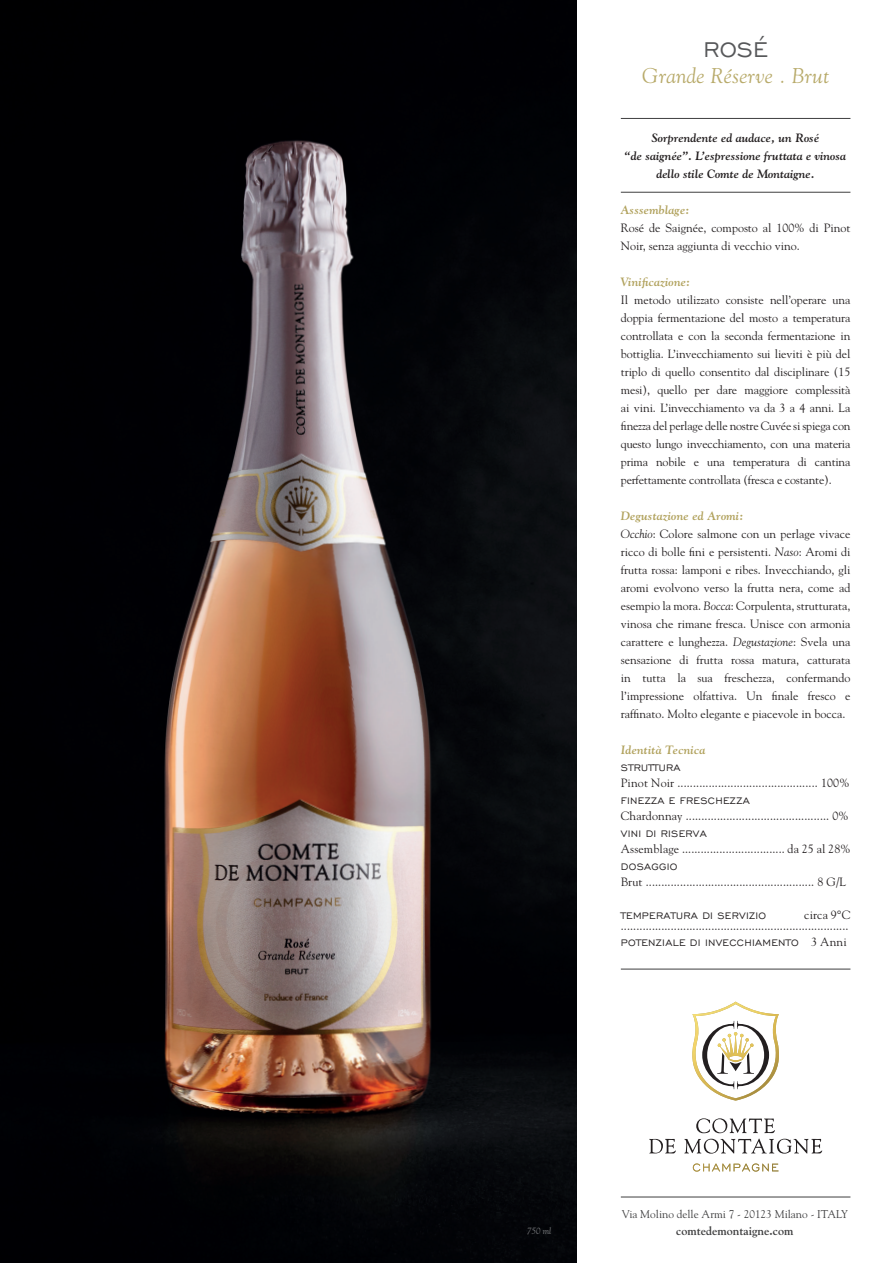
<style>
.page{position:relative;width:893px;height:1263px;background:#fff}
.page>*{position:absolute;margin:0;border:0;box-sizing:border-box;transform-origin:0 0}
.t1{font:27px "Engravers Gothic BT";color:#57585a}
.t2{font:italic 21.3px "Goudy Std";letter-spacing:.01em;color:#b8aa6a}
.t3{font:12px/18px "Goudy Std";color:#231f20;text-align:justify}
.t4{font:12px "Engravers Gothic BT";letter-spacing:.025em;color:#231f20}
.t5{font:italic 700 12px "Goudy Std";color:#231f20}
.t6{font:italic 700 12px "Goudy Std";letter-spacing:.01em;color:#b1a25d}
.t7{font:700 12px "Goudy Std";color:#3e3e3f}
.t8{font:11.25px "Goudy Std";color:#3e3e3f}
.t9{font:italic 9px "Goudy Std";color:#808285}
.s1{font-style:italic}
.s2{font-family:"Goudy Std"}
</style>
<div class="page">
<img style="left:0;top:0;width:577px;height:1263px">
<hr style="left:621px;top:118px;width:229px;height:1px;background:#3e3e3f">
<hr style="left:621px;top:192px;width:229px;height:1px;background:#3e3e3f">
<hr style="left:621px;top:969px;width:229px;height:1px;background:#3e3e3f">
<svg style="left:649px;top:1100px;width:173px;height:71px"></svg>
<img style="left:692px;top:1001px;width:87px;height:99px">
<hr style="left:621px;top:1197px;width:229px;height:1px;background:#3e3e3f">
<p class="t1" style="left:703px;top:34px;width:66px">ROSÉ</p>
<p class="t2" style="left:642px;top:63px;width:188px">Grande Réserve . Brut</p>
<p class="t5" style="left:652px;top:130px;width:169px">Sorprendente ed audace, un Rosé</p>
<p class="t5" style="left:625px;top:148px;width:223px">“de saignée”. L’espressione fruttata e vinosa</p>
<p class="t5" style="left:656px;top:166px;width:160px">dello stile Comte de Montaigne.</p>
<p class="t6" style="left:621px;top:202px;width:70px">Asssemblage:</p>
<p class="t3" style="left:621px;top:219px;width:231px">Rosé de Saignée, composto al 100% di Pinot<br>Noir, senza aggiunta di vecchio vino.</p>
<p class="t6" style="left:621px;top:274px;width:71px">Vinificazione:</p>
<p class="t3" style="left:621px;top:291px;width:231px">Il metodo utilizzato consiste nell’operare una doppia fermentazione del mosto a temperatura controllata e con la seconda fermentazione in bottiglia. L’invecchiamento sui lieviti è più del triplo di quello consentito dal disciplinare (15 mesi), quello per dare maggiore complessità ai vini. L’invecchiamento va da 3 a 4 anni. La finezza del perlage delle nostre Cuvée si spiega con questo lungo invecchiamento, con una materia prima nobile e una temperatura di cantina perfettamente controllata (fresca e costante).</p>
<p class="t6" style="left:621px;top:508px;width:124px">Degustazione ed Aromi:</p>
<p class="t3" style="left:621px;top:525px;width:231px"><span class="s1">Occhio</span>: Colore salmone con un perlage vivace ricco di bolle fini e persistenti. <span class="s1">Naso</span>: Aromi di frutta rossa: lamponi e ribes. Invecchiando, gli aromi evolvono verso la frutta nera, come ad esempio la mora. <span class="s1">Bocca</span>: Corpulenta, strutturata, vinosa che rimane fresca. Unisce con armonia carattere e lunghezza. <span class="s1">Degustazione</span>: Svela una sensazione di frutta rossa matura, catturata in tutta la sua freschezza, confermando l’impressione olfattiva. Un finale fresco e raffinato. Molto elegante e piacevole in bocca.</p>
<p class="t6" style="left:621px;top:742px;width:86px">Identità Tecnica</p>
<p class="t4" style="left:621px;top:761px;width:61px">STRUTTURA</p>
<p class="t3" style="left:621px;top:774px;width:230px">Pinot Noir ............................................. 100%</p>
<p class="t4" style="left:621px;top:794px;width:130px">FINEZZA E FRESCHEZZA</p>
<p class="t3" style="left:621px;top:807px;width:229px">Chardonnay .............................................. 0%</p>
<p class="t4" style="left:621px;top:827px;width:87px">VINI DI RISERVA</p>
<p class="t3" style="left:621px;top:840px;width:231px">Assemblage ................................. da 25 al 28%</p>
<p class="t4" style="left:621px;top:860px;width:58px">DOSAGGIO</p>
<p class="t3" style="left:621px;top:873px;width:227px">Brut ...................................................... 8 G/L</p>
<p class="t4" style="left:621px;top:909px;width:147px">TEMPERATURA DI SERVIZIO</p>
<p class="t3" style="left:804px;top:906px;width:48px">circa 9°C</p>
<p class="t3" style="left:621px;top:916px;width:229px">.........................................................................</p>
<p class="t4" style="left:621px;top:936px;width:227px">POTENZIALE DI INVECCHIAMENTO <span class="s2">3 Anni</span></p>
<p class="t9" style="left:527px;top:1225px;width:25px">750 ml</p>
<p class="t8" style="left:622px;top:1207px;width:228px">Via Molino delle Armi 7 - 20123 Milano - ITALY</p>
<p class="t7" style="left:676px;top:1223px;width:119px">comtedemontaigne.com</p>
</div>
